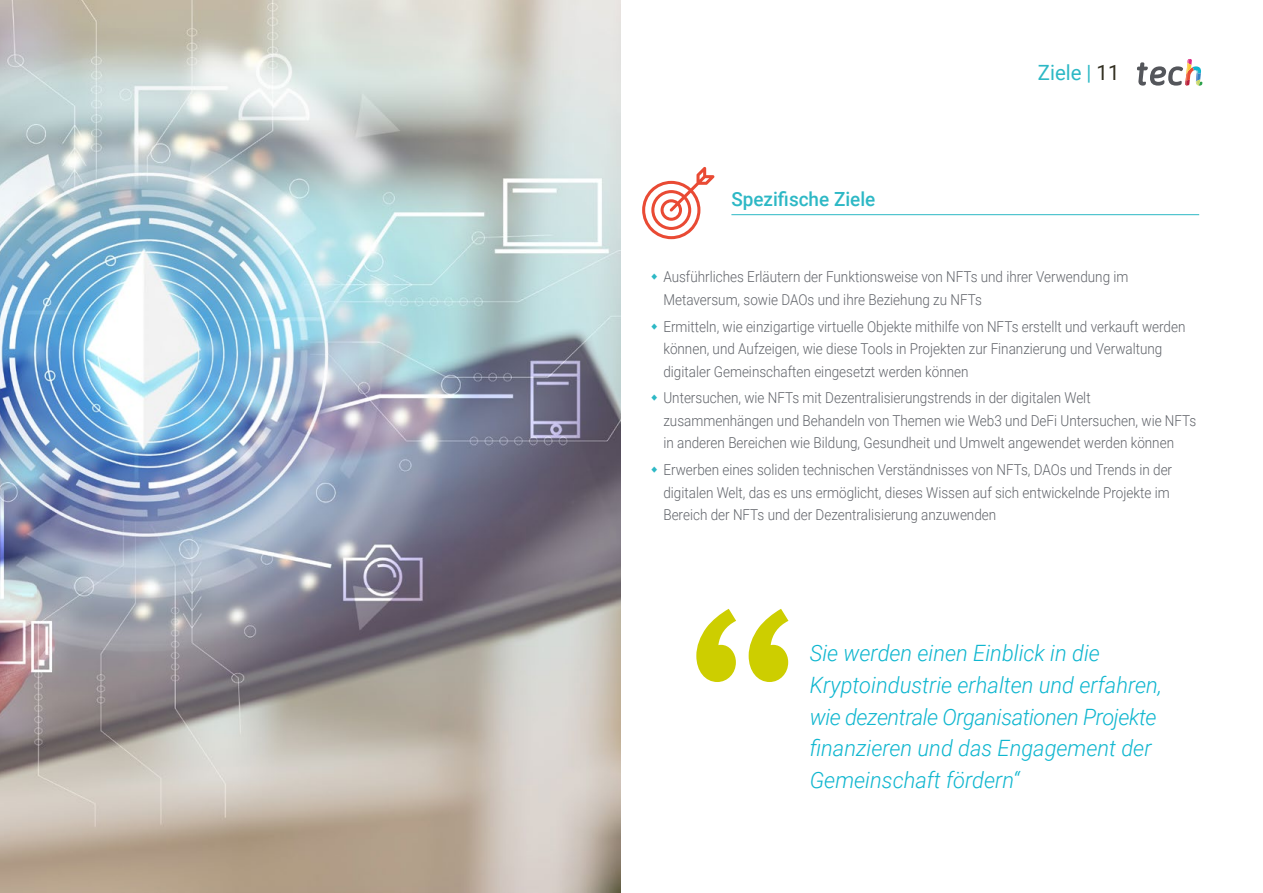
<style>
.page{position:relative;width:1263px;height:893px;background:#fff}
.page>*{position:absolute;margin:0;border:0;box-sizing:border-box;transform-origin:0 0}
.t1{font:italic 300 22.5px/31.5px "Roboto";color:#0fb6cf}
.t2{font:21px "Roboto";color:#2db8c5}
.t3{font:500 19.5px "Roboto";color:#2db8c5}
.t4{font:300 15px/22.5px "Roboto";color:#61646a;scale:.9 1}
.s1{color:#312e20}
</style>
<div class="page">
<hr style="left:731px;top:214px;width:468px;height:1px;background:#2db8c5">
<img style="left:0;top:0;width:621px;height:893px">
<svg style="left:1137px;top:59px;width:65px;height:27px"></svg>
<svg style="left:696px;top:609px;width:92px;height:73px"></svg>
<svg style="left:642px;top:167px;width:72px;height:72px"></svg>
<h3 class="t3" style="left:731px;top:185px;width:145px">Spezifische Ziele</h3>
<h2 class="t2" style="left:1038px;top:57px;width:83px">Ziele | <span class="s1">11</span></h2>
<p class="t4" style="left:663px;top:265px;width:518px">Ausführliches Erläutern der Funktionsweise von NFTs und ihrer Verwendung im<br>Metaversum, sowie DAOs und ihre Beziehung zu NFTs</p>
<p class="t4" style="left:663px;top:315px;width:582px">Ermitteln, wie einzigartige virtuelle Objekte mithilfe von NFTs erstellt und verkauft werden können, und Aufzeigen, wie diese Tools in Projekten zur Finanzierung und Verwaltung digitaler Gemeinschaften eingesetzt werden können</p>
<p class="t4" style="left:663px;top:386px;width:594px">Untersuchen, wie NFTs mit Dezentralisierungstrends in der digitalen Welt zusammenhängen und Behandeln von Themen wie Web3 und DeFi Untersuchen, wie NFTs in anderen Bereichen wie Bildung, Gesundheit und Umwelt angewendet werden können</p>
<p class="t4" style="left:663px;top:458px;width:567px">Erwerben eines soliden technischen Verständnisses von NFTs, DAOs und Trends in der digitalen Welt, das es uns ermöglicht, dieses Wissen auf sich entwickelnde Projekte im<br>Bereich der NFTs und der Dezentralisierung anzuwenden</p>
<h1 class="t1" style="left:810px;top:637px;width:354px">Sie werden einen Einblick in die Kryptoindustrie erhalten und erfahren, wie dezentrale Organisationen Projekte finanzieren und das Engagement der Gemeinschaft fördern“</h1>
</div>
